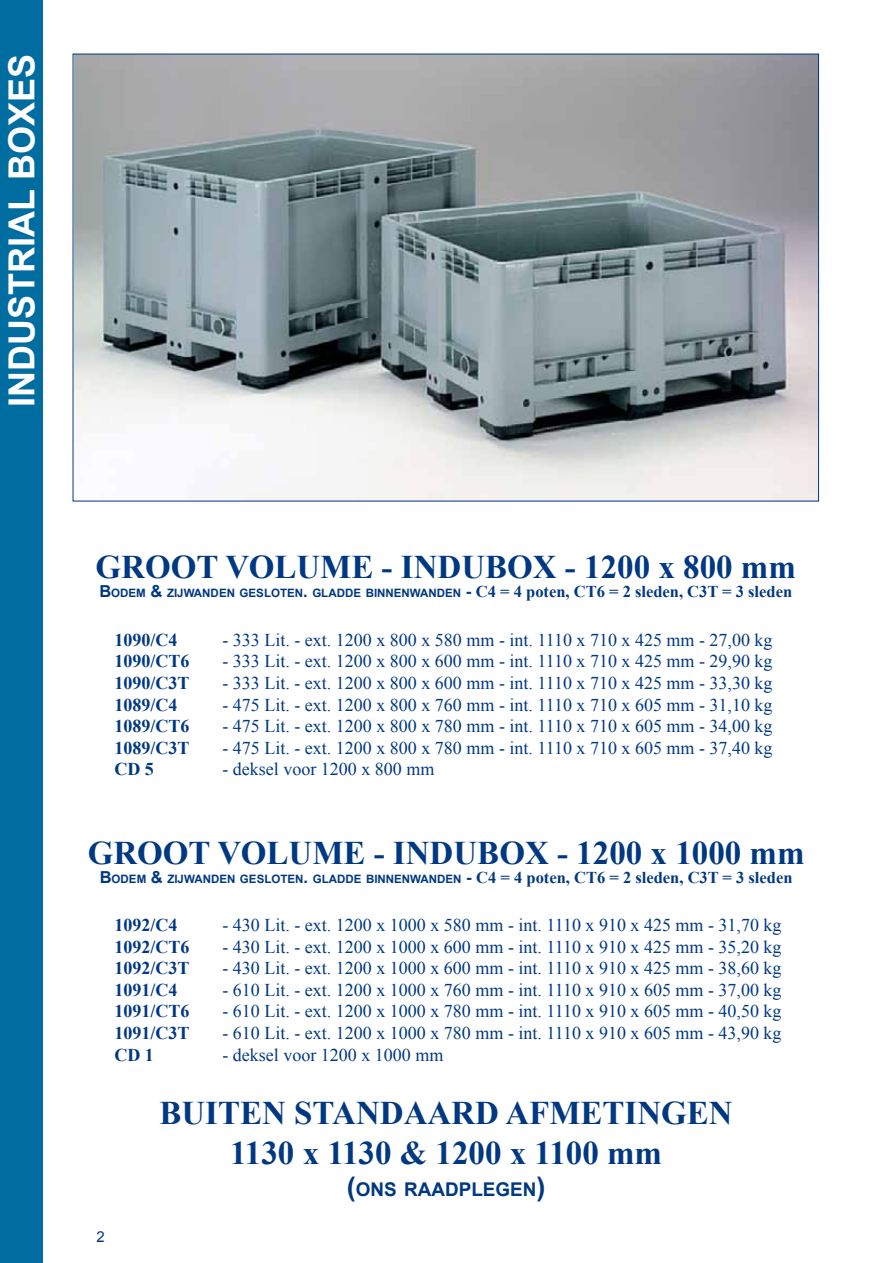
<style>
.page{position:relative;width:893px;height:1263px;background:#fff}
.page>*{position:absolute;margin:0;border:0;box-sizing:border-box;transform-origin:0 0}
.t1{font:700 36px "Arial";color:#fff}
.t2{font:700 33px/39.6px "Times New Roman";color:#003882;text-align:center}
.t3{font:700 18.9px "Arial";color:#003882}
.t4{font:18px "Times New Roman";color:#003882}
.t5{font:700 18px "Times New Roman";color:#003882}
.t6{font:15px "Arial";color:#003882}
.t7{font:700 11.55px "Arial";color:#003882}
.s1{font-size:16.5px}
.s2{font-family:"Times New Roman";font-size:16.5px}
.s3{font-size:27px}
</style>
<div class="page">
<div style="left:0;top:0;width:43px;height:1263px;background:#006da0"></div>
<img style="left:75px;top:56px;width:742px;height:443px">
<h1 class="t1" style="left:-2px;top:407px;width:352px;rotate:-90deg">INDUSTRIAL BOXES</h1>
<h2 class="t2" style="left:96px;top:546px;width:702px">GROOT VOLUME - INDUBOX - 1200 x 800 mm</h2>
<p class="t7" style="left:99px;top:586px;width:694px"><span class="s1">B</span>ODEM <span class="s1">&amp;</span> ZIJWANDEN GESLOTEN<span class="s1">.</span> GLADDE BINNENWANDEN <span class="s1">-</span> <span class="s2">C4 = 4 poten, CT6 = 2 sleden, C3T = 3 sleden</span></p>
<p class="t5" style="left:114px;top:627px;width:64px">1090/C4</p>
<p class="t4" style="left:222px;top:628px;width:552px">- 333 Lit. - ext. 1200 x 800 x 580 mm - int. 1110 x 710 x 425 mm - 27,00 kg</p>
<p class="t5" style="left:114px;top:649px;width:77px">1090/CT6</p>
<p class="t4" style="left:222px;top:649px;width:552px">- 333 Lit. - ext. 1200 x 800 x 600 mm - int. 1110 x 710 x 425 mm - 29,90 kg</p>
<p class="t5" style="left:114px;top:670px;width:77px">1090/C3T</p>
<p class="t4" style="left:222px;top:671px;width:552px">- 333 Lit. - ext. 1200 x 800 x 600 mm - int. 1110 x 710 x 425 mm - 33,30 kg</p>
<p class="t5" style="left:114px;top:692px;width:64px">1089/C4</p>
<p class="t4" style="left:222px;top:692px;width:552px">- 475 Lit. - ext. 1200 x 800 x 760 mm - int. 1110 x 710 x 605 mm - 31,10 kg</p>
<p class="t5" style="left:114px;top:714px;width:77px">1089/CT6</p>
<p class="t4" style="left:222px;top:714px;width:552px">- 475 Lit. - ext. 1200 x 800 x 780 mm - int. 1110 x 710 x 605 mm - 34,00 kg</p>
<p class="t5" style="left:114px;top:735px;width:77px">1089/C3T</p>
<p class="t4" style="left:222px;top:736px;width:552px">- 475 Lit. - ext. 1200 x 800 x 780 mm - int. 1110 x 710 x 605 mm - 37,40 kg</p>
<p class="t5" style="left:114px;top:757px;width:41px">CD 5</p>
<p class="t4" style="left:222px;top:757px;width:213px">- deksel voor 1200 x 800 mm</p>
<h2 class="t2" style="left:88px;top:832px;width:718px">GROOT VOLUME - INDUBOX - 1200 x 1000 mm</h2>
<p class="t7" style="left:100px;top:872px;width:694px"><span class="s1">B</span>ODEM <span class="s1">&amp;</span> ZIJWANDEN GESLOTEN<span class="s1">.</span> GLADDE BINNENWANDEN <span class="s1">-</span> <span class="s2">C4 = 4 poten, CT6 = 2 sleden, C3T = 3 sleden</span></p>
<p class="t5" style="left:114px;top:912px;width:64px">1092/C4</p>
<p class="t4" style="left:222px;top:913px;width:561px">- 430 Lit. - ext. 1200 x 1000 x 580 mm - int. 1110 x 910 x 425 mm - 31,70 kg</p>
<p class="t5" style="left:114px;top:934px;width:77px">1092/CT6</p>
<p class="t4" style="left:222px;top:934px;width:561px">- 430 Lit. - ext. 1200 x 1000 x 600 mm - int. 1110 x 910 x 425 mm - 35,20 kg</p>
<p class="t5" style="left:114px;top:956px;width:77px">1092/C3T</p>
<p class="t4" style="left:222px;top:956px;width:561px">- 430 Lit. - ext. 1200 x 1000 x 600 mm - int. 1110 x 910 x 425 mm - 38,60 kg</p>
<p class="t5" style="left:114px;top:977px;width:64px">1091/C4</p>
<p class="t4" style="left:222px;top:978px;width:561px">- 610 Lit. - ext. 1200 x 1000 x 760 mm - int. 1110 x 910 x 605 mm - 37,00 kg</p>
<p class="t5" style="left:114px;top:999px;width:77px">1091/CT6</p>
<p class="t4" style="left:222px;top:999px;width:561px">- 610 Lit. - ext. 1200 x 1000 x 780 mm - int. 1110 x 910 x 605 mm - 40,50 kg</p>
<p class="t5" style="left:114px;top:1020px;width:77px">1091/C3T</p>
<p class="t4" style="left:222px;top:1021px;width:561px">- 610 Lit. - ext. 1200 x 1000 x 780 mm - int. 1110 x 910 x 605 mm - 43,90 kg</p>
<p class="t5" style="left:114px;top:1042px;width:41px">CD 1</p>
<p class="t4" style="left:222px;top:1042px;width:222px">- deksel voor 1200 x 1000 mm</p>
<p class="t6" style="left:97px;top:1227px;width:10px">2</p>
<h2 class="t2" style="left:159px;top:1092px;width:575px">BUITEN STANDAARD AFMETINGEN<br>1130 x 1130 &amp; 1200 x 1100 mm</h2>
<p class="t3" style="left:347px;top:1177px;width:200px"><span class="s3">(</span>ONS RAADPLEGEN<span class="s3">)</span></p>
</div>
